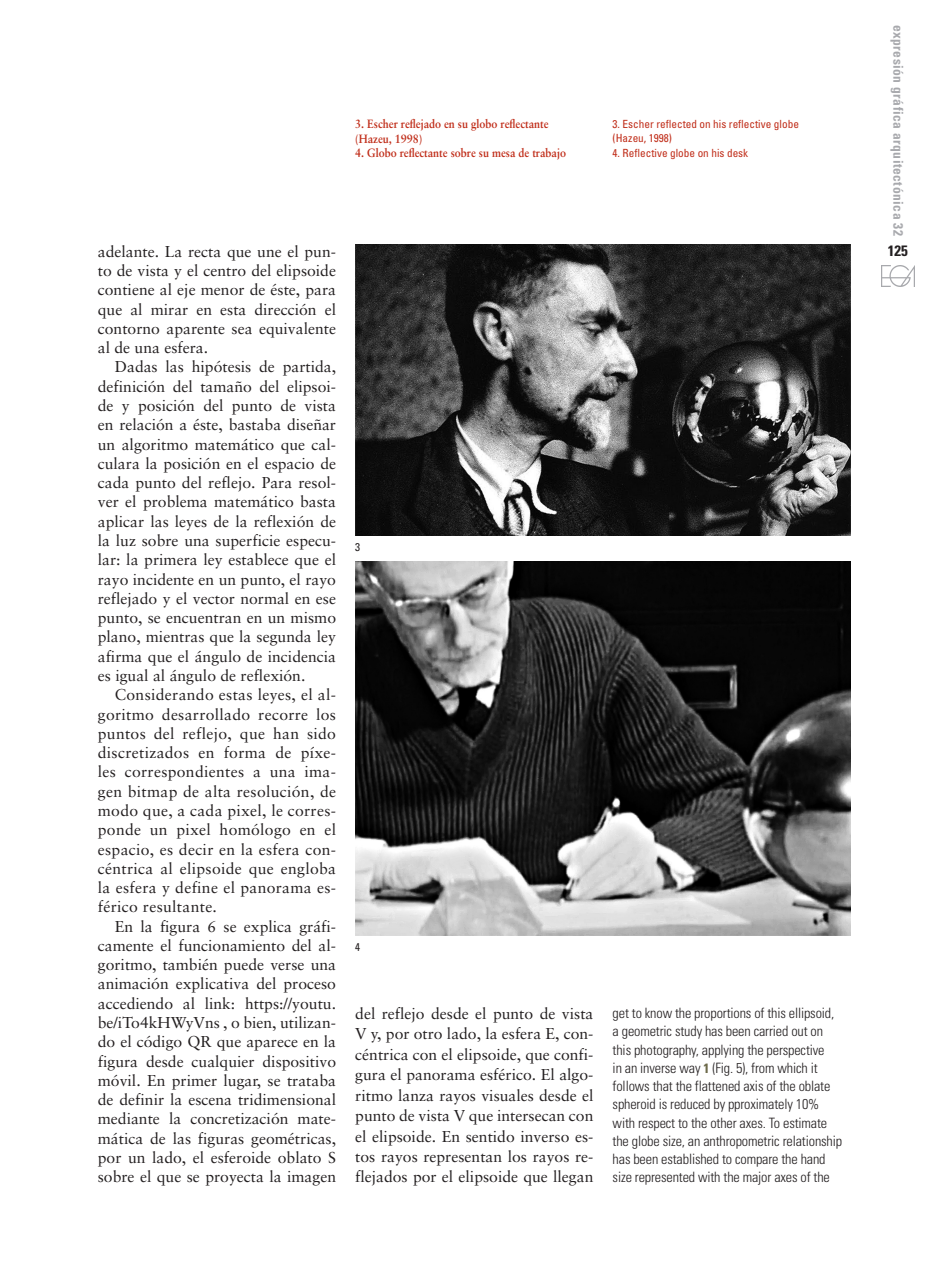
<style>
.page{position:relative;width:936px;height:1276px;background:#fff}
.page>*{position:absolute;margin:0;border:0;box-sizing:border-box;transform-origin:0 0}
.t1{font:15.75px/19.4px "Sabon";color:#231f20;text-align:justify}
.t2{font:700 condensed 15px "Univers";color:#231f20}
.t3{font:300 condensed 14.25px/18.3px "Univers";letter-spacing:-.01em;color:#231f20}
.t4{font:700 condensed 13.5px "Univers";letter-spacing:.035em;color:#a8a9ad}
.t5{font:700 12px/14.2px "Sabon";color:#c02d19;scale:.9 1}
.t6{font:condensed 11.25px/14.2px "Univers";color:#c02d19}
.PIES_DE_FOTO_INGLES{font:condensed 11.25px "Univers";color:#231f20}
.s1{font-weight:700;font-size:13.5px;color:#6d6a4a}
</style>
<div class="page">
<img style="left:881px;top:265px;width:33px;height:21px">
<img style="left:355px;top:244px;width:495px;height:292px">
<img style="left:355px;top:561px;width:495px;height:374px">
<p class="t5" style="left:355px;top:117px;width:216px">3. Escher reflejado en su globo reflectante (Hazeu, 1998)</p>
<p class="t5" style="left:355px;top:145px;width:236px">4. Globo reflectante sobre su mesa de trabajo</p>
<p class="t6" style="left:612px;top:117px;width:188px">3. Escher reflected on his reflective globe (Hazeu, 1998)</p>
<p class="t6" style="left:612px;top:145px;width:137px">4. Reflective globe on his desk</p>
<p class="t1" style="left:98px;top:241px;width:240px">adelante. La recta que une el pun&shy;to de vista y el centro del elipsoide contiene al eje menor de éste, para que al mirar en esta dirección el contorno aparente sea equivalente al de una esfera.</p>
<p class="t1" style="left:98px;top:357px;width:240px;text-indent:17px">Dadas las hipótesis de partida, definición del tamaño del elipsoi&shy;de y posición del punto de vista en relación a éste, bastaba diseñar un algoritmo matemático que cal&shy;culara la posición en el espacio de cada punto del reflejo. Para resol&shy;ver el problema matemático basta aplicar las leyes de la reflexión de la luz sobre una superficie especu&shy;lar: la primera ley establece que el rayo incidente en un punto, el rayo reflejado y el vector normal en ese punto, se encuentran en un mismo plano, mientras que la segunda ley afirma que el ángulo de incidencia es igual al ángulo de reflexión.</p>
<p class="t1" style="left:98px;top:685px;width:240px;text-indent:17px">Considerando estas leyes, el al&shy;goritmo desarrollado recorre los puntos del reflejo, que han sido discretizados en forma de píxe&shy;les correspondientes a una ima&shy;gen bitmap de alta resolución, de modo que, a cada pixel, le corres&shy;ponde un pixel homólogo en el espacio, es decir en la esfera con&shy;céntrica al elipsoide que engloba la esfera y define el panorama es&shy;férico resultante.</p>
<p class="t1" style="left:98px;top:916px;width:240px;text-indent:17px">En la figura 6 se explica gráfi&shy;camente el funcionamiento del al&shy;goritmo, también puede verse una animación explicativa del proceso accediendo al link: https://youtu. be/iTo4kHWyVns , o bien, utilizan&shy;do el código QR que aparece en la figura desde cualquier dispositivo móvil. En primer lugar, se trataba de definir la escena tridimensional mediante la concretización mate&shy;mática de las figuras geométricas, por un lado, el esferoide oblato S sobre el que se proyecta la imagen</p>
<p class="PIES_DE_FOTO_INGLES" style="left:355px;top:540px;width:6px">3</p>
<p class="PIES_DE_FOTO_INGLES" style="left:355px;top:940px;width:6px">4</p>
<p class="t1" style="left:355px;top:1003px;width:240px;line-height:20.4px">del reflejo desde el punto de vista V y, por otro lado, la esfera E, con&shy;céntrica con el elipsoide, que confi&shy;gura el panorama esférico. El algo&shy;ritmo lanza rayos visuales desde el punto de vista V que intersecan con el elipsoide. En sentido inverso es&shy;tos rayos representan los rayos re&shy;flejados por el elipsoide que llegan</p>
<p class="t3" style="left:612px;top:1004px;width:231px">get to know the proportions of this ellipsoid, a geometric study has been carried out on this photography, applying the perspective<br>in an inverse way <span class="s1">1</span> (Fig. 5), from which it follows that the flattened axis of the oblate spheroid is reduced by pproximately 10% with respect to the other axes. To estimate the globe size, an anthropometric relationship has been established to compare the hand size represented with the major axes of the</p>
<p class="t4" style="left:906px;top:25px;width:213px;rotate:90deg">expresión gráfica arquitectónica 32</p>
<p class="t2" style="left:887px;top:242px;width:21px">125</p>
</div>
